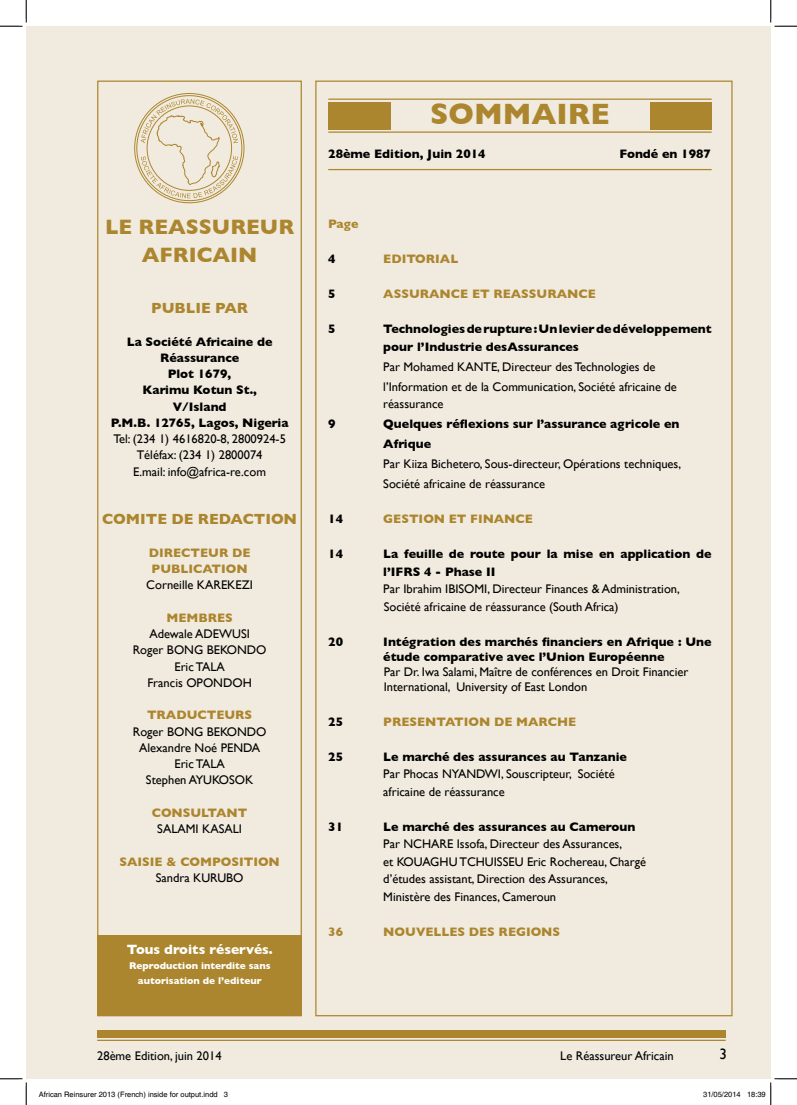
<style>
.page{position:relative;width:797px;height:1105px;background:#fff}
.page>*{position:absolute;margin:0;border:0;box-sizing:border-box;transform-origin:0 0}
.t1{font:700 30px "Gill Sans";color:#ac862e}
.t2{font:700 21.25px/27.5px "Gill Sans";color:#ac862e;text-align:center}
.t3{font:700 15px "Gill Sans";color:#ac862e}
.t4{font:15px "Gill Sans";color:#000}
.t5{font:700 13.75px "Gill Sans";color:#fff}
.t6{font:12.5px/16.2px "Gill Sans";color:#000}
.t7{font:700 12.5px/16.2px "Gill Sans";color:#000}
.t8{font:700 12.5px/16.2px "Gill Sans";color:#ac862e}
.t9{font:700 10px/15px "Gill Sans";color:#fff;text-align:center}
.t10{font:7.5px "Helvetica";color:#000}
</style>
<div class="page">
<div style="left:26px;top:26px;width:744px;height:1053px;background:#f1ebdf"></div>
<div style="left:97px;top:1030px;width:628px;height:7px;background:#ac862e"></div>
<hr style="left:97px;top:1040px;width:628px;height:1px;background:#ac862e">
<hr style="left:328px;top:99px;width:383px;height:1px;background:#ac862e">
<hr style="left:328px;top:131px;width:383px;height:2px;background:#ac862e">
<hr style="left:328px;top:169px;width:383px;height:1px;background:#ac862e">
<div style="left:328px;top:102px;width:63px;height:28px;background:#ac862e"></div>
<div style="left:650px;top:102px;width:61px;height:28px;background:#ac862e"></div>
<svg style="left:134px;top:93px;width:110px;height:110px"></svg>
<div style="left:97px;top:81px;width:205px;height:935px;border:1px solid #ac862e"></div>
<div style="left:98px;top:935px;width:204px;height:81px;background:#ac862e"></div>
<svg style="left:0;top:0;width:27px;height:27px"></svg>
<svg style="left:0;top:1078px;width:27px;height:27px"></svg>
<svg style="left:770px;top:0;width:27px;height:27px"></svg>
<svg style="left:770px;top:1078px;width:27px;height:27px"></svg>
<h1 class="t1" style="left:430px;top:97px;width:181px">SOMMAIRE</h1>
<h2 class="t2" style="left:105px;top:213px;width:191px">LE REASSUREUR<br>AFRICAIN</h2>
<p class="t3" style="left:151px;top:299px;width:98px">PUBLIE PAR</p>
<p class="t7" style="left:111px;top:333px;width:179px;text-align:center">La Société Africaine de<br>Réassurance<br>Plot 1679,<br>Karimu Kotun St.,<br>V/Island<br>P.M.B. 12765, Lagos, Nigeria</p>
<p class="t6" style="left:113px;top:431px;width:174px;text-align:center">Tel: (234 1) 4616820-8, 2800924-5<br>Téléfax: (234 1) 2800074<br>E.mail: info@africa-re.com</p>
<p class="t3" style="left:102px;top:510px;width:196px">COMITE DE REDACTION</p>
<p class="t8" style="left:149px;top:544px;width:103px">DIRECTEUR DE<br>PUBLICATION</p>
<p class="t6" style="left:146px;top:577px;width:108px">Corneille KAREKEZI</p>
<p class="t8" style="left:166px;top:609px;width:68px">MEMBRES</p>
<p class="t6" style="left:133px;top:626px;width:135px;text-align:center">Adewale ADEWUSI<br>Roger BONG BEKONDO<br>Eric TALA<br>Francis OPONDOH</p>
<p class="t8" style="left:147px;top:707px;width:107px">TRADUCTEURS</p>
<p class="t6" style="left:133px;top:723px;width:135px;text-align:center">Roger BONG BEKONDO<br>Alexandre Noé PENDA<br>Eric TALA<br>Stephen AYUKOSOK</p>
<p class="t8" style="left:152px;top:804px;width:97px">CONSULTANT</p>
<p class="t6" style="left:157px;top:821px;width:61px">SALAMI Kasali</p>
<p class="t8" style="left:119px;top:853px;width:162px">SAISIE &amp; COMPOSITION</p>
<p class="t6" style="left:156px;top:869px;width:89px">Sandra KURUBO</p>
<p class="t5" style="left:127px;top:942px;width:147px">Tous droits réservés.</p>
<p class="t9" style="left:129px;top:958px;width:143px">Reproduction interdite sans autorisation de l’editeur</p>
<p class="t7" style="left:328px;top:146px;width:159px">28ème Edition, Juin 2014</p>
<p class="t7" style="left:619px;top:146px;width:93px">Fondé en 1987</p>
<p class="t8" style="left:328px;top:216px;width:32px">Page</p>
<p class="t7" style="left:328px;top:251px;width:9px">4</p>
<p class="t8" style="left:383px;top:251px;width:76px">EDITORIAL</p>
<p class="t7" style="left:328px;top:286px;width:9px">5</p>
<p class="t8" style="left:383px;top:286px;width:214px">ASSURANCE ET REASSURANCE</p>
<p class="t7" style="left:328px;top:321px;width:9px">5</p>
<p class="t7" style="left:383px;top:320px;width:330px;line-height:17.5px">Technologies de rupture : Un levier de développement pour l’Industrie desAssurances</p>
<p class="t6" style="left:383px;top:356px;width:295px;line-height:20px">Par Mohamed KANTE, Directeur des Technologies de l’Information et de la Communication, Société africaine de</p>
<p class="t6" style="left:383px;top:396px;width:62px">réassurance</p>
<p class="t7" style="left:328px;top:416px;width:9px">9</p>
<p class="t7" style="left:383px;top:414px;width:298px;line-height:20px">Quelques réflexions sur l’assurance agricole en<br>Afrique</p>
<p class="t6" style="left:383px;top:454px;width:299px;line-height:20px">Par Kiiza Bichetero, Sous-directeur, Opérations techniques,<br>Société africaine de réassurance</p>
<p class="t7" style="left:328px;top:511px;width:16px">14</p>
<p class="t8" style="left:383px;top:511px;width:151px">GESTION ET FINANCE</p>
<p class="t7" style="left:328px;top:546px;width:16px">14</p>
<p class="t7" style="left:383px;top:545px;width:330px;line-height:17.5px">La feuille de route pour la mise en application de l’IFRS 4 - Phase II</p>
<p class="t6" style="left:383px;top:580px;width:298px;line-height:17.5px">Par Ibrahim IBISOMI, Directeur Finances &amp; Administration,<br>Société africaine de réassurance (South Africa)</p>
<p class="t7" style="left:328px;top:633px;width:16px">20</p>
<p class="t7" style="left:383px;top:634px;width:330px;line-height:15px">Intégration des marchés financiers en Afrique : Une étude comparative avec l’Union Européenne</p>
<p class="t6" style="left:384px;top:664px;width:306px;line-height:15px">Par Dr. Iwa Salami, Maître de conférences en Droit Financier<br>International, University of East London</p>
<p class="t7" style="left:328px;top:713px;width:16px">25</p>
<p class="t8" style="left:383px;top:713px;width:194px">PRESENTATION DE MARCHE</p>
<p class="t7" style="left:328px;top:748px;width:16px">25</p>
<p class="t7" style="left:383px;top:748px;width:245px">Le marché des assurances au Tanzanie</p>
<p class="t6" style="left:383px;top:765px;width:233px;line-height:17.5px">Par Phocas NYANDWI, Souscripteur, Société africaine de réassurance</p>
<p class="t7" style="left:328px;top:818px;width:16px">31</p>
<p class="t7" style="left:383px;top:818px;width:254px">Le marché des assurances au Cameroun</p>
<p class="t6" style="left:383px;top:835px;width:264px;line-height:17.5px">Par NCHARE Issofa, Directeur des Assurances,<br>et KOUAGHU TCHUISSEU Eric Rochereau, Chargé d’études assistant, Direction des Assurances, Ministère des Finances, Cameroun</p>
<p class="t8" style="left:328px;top:923px;width:16px">36</p>
<p class="t8" style="left:383px;top:923px;width:178px">NOUVELLES DES REGIONS</p>
<p class="t4" style="left:719px;top:1045px;width:9px">3</p>
<p class="t6" style="left:97px;top:1047px;width:126px">28ème Edition, juin 2014</p>
<p class="t6" style="left:560px;top:1047px;width:115px">Le Réassureur Africain</p>
<p class="t10" style="left:39px;top:1090px;width:191px">African Reinsurer 2013 (French) inside for output.indd 3</p>
<p class="t10" style="left:703px;top:1090px;width:64px">31/05/2014 18:39</p>
</div>
